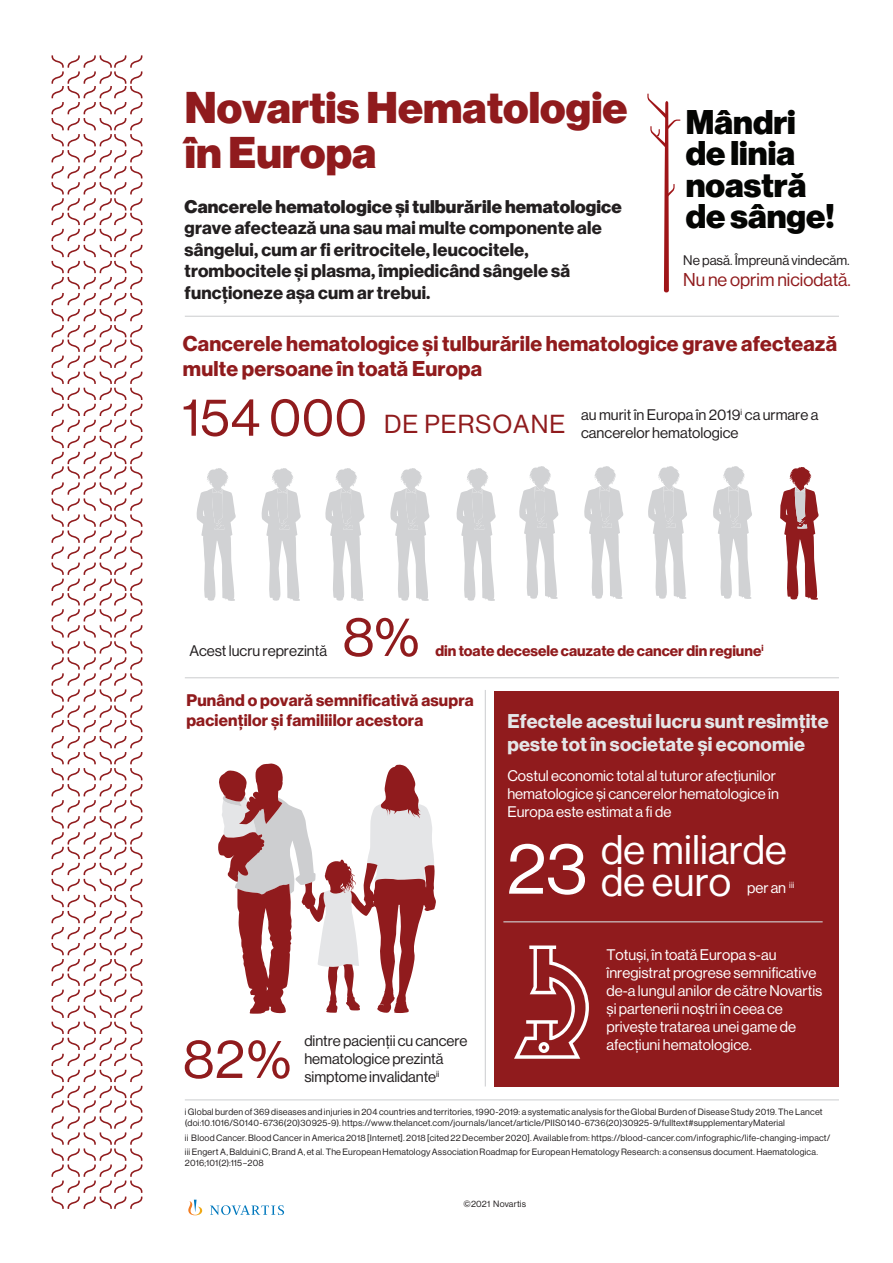
<style>
.page{position:relative;width:893px;height:1263px;background:#fff}
.page>*{position:absolute;margin:0;border:0;box-sizing:border-box;transform-origin:0 0}
.t1{font:71.25px "Volta Modern Display 55 Roman";color:#fff}
.t2{font:54.45px "Volta Modern Display 55 Roman";color:#901b1d}
.t3{font:53.85px "Volta Modern Display 55 Roman";color:#901b1d}
.t4{font:900 43.5px/45px "Volta Modern Display 95";letter-spacing:.005em;color:#901b1d}
.t5{font:40.5px/31.5px "Volta Modern Display 55 Roman";letter-spacing:.005em;color:#fff}
.t6{font:900 33.6px/31.5px "Volta Modern Display 95";color:#040503}
.t7{font:25.5px "Volta Modern Display 55 Roman";letter-spacing:.04em;color:#901b1d}
.t8{font:700 21px/25.2px "Volta Modern Display 75";letter-spacing:.01em;color:#901b1d}
.t9{font:700 19.5px/23.4px "Volta Modern Display 75";letter-spacing:.01em;color:#e4e5e7}
.t10{font:18.15px "Volta Modern Display 55 Roman";color:#901b1d}
.t11{font:700 18px/21.6px "Volta Modern Display 75";letter-spacing:.01em;color:#231f20}
.t12{font:900 18px "Volta Modern Display 95";letter-spacing:.01em;color:#231f20}
.t13{font:700 16.5px/19.8px "Volta Modern Display 75";letter-spacing:.01em;color:#901b1d}
.t14{font:15px/18px "Volta Modern Display 55 Roman";color:#fff}
.t15{font:15px/18px "Volta Modern Display 55 Roman";color:#231f20}
.t16{font:700 15px "Volta Modern Display 75";color:#901b1d}
.t17{font:13.65px "Volta Modern Display 55 Roman";color:#231f20}
.t18{font:9px/10.5px "Volta Modern Display 55 Roman";letter-spacing:.02em;color:#231f20}
.s1{font-size:52.5px}
</style>
<div class="page">
<div style="left:494px;top:691px;width:345px;height:395px;background:#901b1d"></div>
<hr style="left:185px;top:677px;width:654px;height:1px;background:#d1d2d4">
<hr style="left:185px;top:1099px;width:654px;height:1px;background:#d1d2d4">
<hr style="left:485px;top:690px;width:1px;height:396px;background:#d1d2d4">
<hr style="left:503px;top:921px;width:320px;height:1px;background:#d1d2d4">
<svg style="left:647px;top:94px;width:33px;height:198px"></svg>
<svg style="left:218px;top:763px;width:218px;height:251px"></svg>
<svg style="left:514px;top:945px;width:75px;height:114px"></svg>
<svg style="left:519px;top:466px;width:39px;height:133px"></svg>
<svg style="left:648px;top:466px;width:39px;height:133px"></svg>
<svg style="left:584px;top:466px;width:39px;height:133px"></svg>
<svg style="left:713px;top:466px;width:39px;height:133px"></svg>
<svg style="left:197px;top:468px;width:39px;height:133px"></svg>
<svg style="left:325px;top:468px;width:40px;height:133px"></svg>
<svg style="left:262px;top:468px;width:39px;height:133px"></svg>
<svg style="left:390px;top:468px;width:40px;height:133px"></svg>
<svg style="left:457px;top:468px;width:39px;height:133px"></svg>
<svg style="left:780px;top:467px;width:39px;height:133px"></svg>
<hr style="left:185px;top:316px;width:654px;height:1px;background:#d1d2d4">
<svg style="left:51px;top:55px;width:92px;height:1154px"></svg>
<svg style="left:188px;top:1200px;width:96px;height:15px"></svg>
<h3 class="t4" style="left:185px;top:85px;width:444px">Novartis Hematologie în Europa</h3>
<h3 class="t12" style="left:185px;top:196px;width:439px">Cancerele hematologice și tulburările hematologice</h3>
<h3 class="t11" style="left:185px;top:217px;width:419px">grave afectează una sau mai multe componente ale sângelui, cum ar fi eritrocitele, leucocitele, trombocitele și plasma, împiedicând sângele să funcționeze așa cum ar trebui.</h3>
<h3 class="t6" style="left:686px;top:107px;width:150px">Mândri de linia noastră de sânge!</h3>
<h3 class="t17" style="left:683px;top:253px;width:168px">Ne pasă. Împreună vindecăm.</h3>
<h3 class="t10" style="left:683px;top:269px;width:169px">Nu ne oprim niciodată.</h3>
<h3 class="t8" style="left:183px;top:331px;width:656px">Cancerele hematologice și tulburările hematologice grave afectează multe persoane în toată Europa</h3>
<h3 class="t15" style="left:581px;top:405px;width:239px">au murit în Europa în 2019<sup>i</sup> ca urmare a cancerelor hematologice</h3>
<h3 class="t7" style="left:182px;top:409px;width:385px"><span class="s1">154 000</span> DE PERSOANE</h3>
<h2 class="t2" style="left:343px;top:606px;width:78px">8%</h2>
<h3 class="t15" style="left:189px;top:642px;width:139px">Acest lucru reprezintă</h3>
<h3 class="t16" style="left:435px;top:642px;width:330px">din toate decesele cauzate de cancer din regiune<sup>i</sup></h3>
<h3 class="t13" style="left:186px;top:691px;width:289px">Punând o povară semnificativă asupra pacienților și familiilor acestora</h3>
<h3 class="t9" style="left:507px;top:709px;width:323px">Efectele acestui lucru sunt resimțite peste tot în societate și economie</h3>
<h3 class="t14" style="left:507px;top:766px;width:273px">Costul economic total al tuturor afecțiunilor hematologice și cancerelor hematologice în<br>Europa este estimat a fi de</h3>
<h3 class="t5" style="left:601px;top:834px;width:187px">de miliarde de euro</h3>
<h1 class="t1" style="left:507px;top:828px;width:82px">23</h1>
<h3 class="t14" style="left:747px;top:878px;width:49px">per an <sup>iii</sup></h3>
<h3 class="t3" style="left:183px;top:1028px;width:109px">82%</h3>
<h3 class="t14" style="left:606px;top:946px;width:217px">Totuși, în toată Europa s-au înregistrat progrese semnificative de-a lungul anilor de către Novartis și partenerii noștri în ceea ce privește tratarea unei game de</h3>
<h3 class="t15" style="left:304px;top:1032px;width:165px">dintre pacienții cu cancere</h3>
<h3 class="t14" style="left:606px;top:1036px;width:147px">afecțiuni hematologice.</h3>
<h3 class="t15" style="left:304px;top:1050px;width:141px">hematologice prezintă simptome invalidante<sup>ii</sup></h3>
<p class="t18" style="left:185px;top:1107px;width:639px">i Global burden of 369 diseases and injuries in 204 countries and territories, 1990-2019: a systematic analysis for the Global Burden of Disease Study 2019. The Lancet (doi:10.1016/S0140-6736(20)30925-9). https://www.thelancet.com/journals/lancet/article/PIIS0140-6736(20)30925-9/fulltext#supplementaryMaterial</p>
<p class="t18" style="left:185px;top:1130px;width:647px;line-height:14.7px">ii Blood Cancer. Blood Cancer in America 2018 [Internet]. 2018 [cited 22 December 2020]. Available from: https://blood-cancer.com/infographic/life-changing-impact/ iii Engert A, Balduini C, Brand A, et al. The European Hematology Association Roadmap for European Hematology Research: a consensus document. Haematologica.</p>
<p class="t18" style="left:185px;top:1157px;width:80px">2016;101(2):115–208</p>
<p class="t18" style="left:464px;top:1199px;width:64px">©2021 Novartis</p>
</div>
